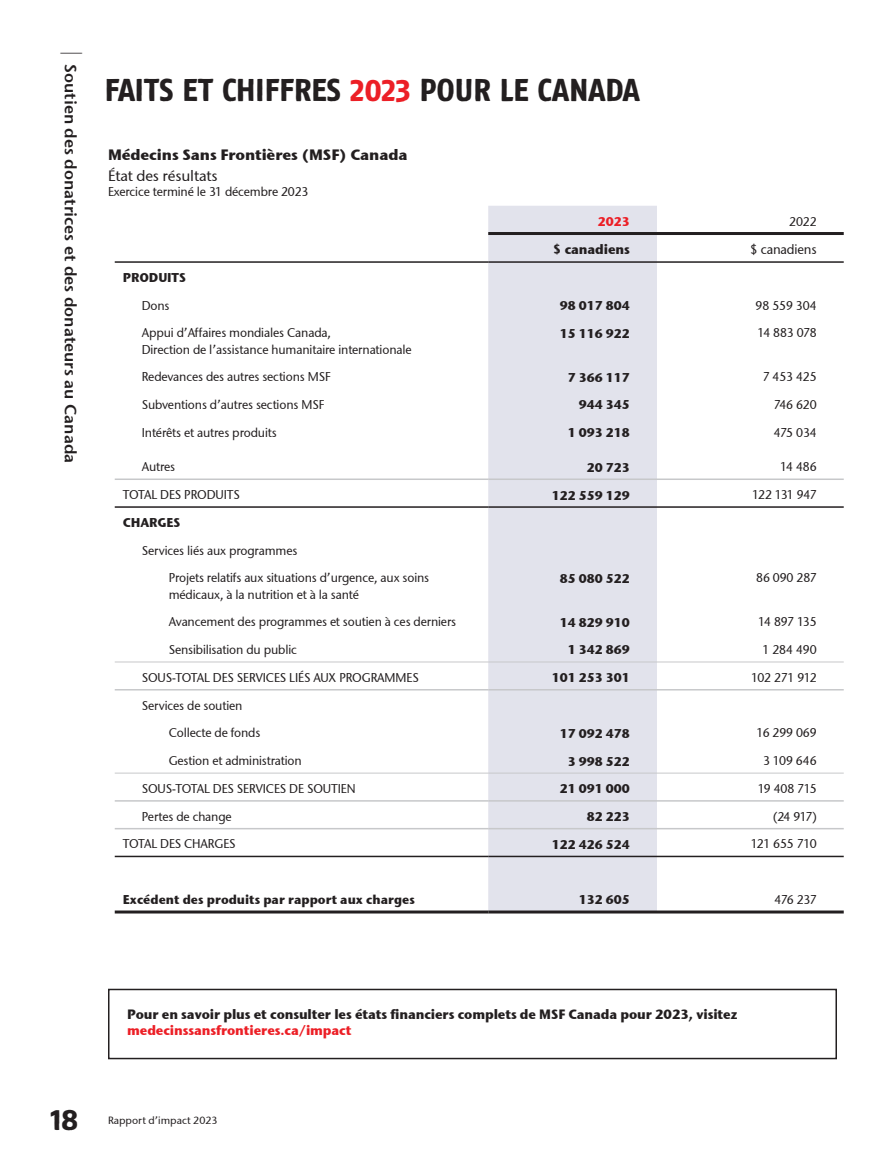
<style>
.page{position:relative;width:891px;height:1161px;background:#fff}
.page>*{position:absolute;margin:0;border:0;box-sizing:border-box;transform-origin:0 0}
.t1{font:31.5px "Fago Rough Bold Lf";color:#231f20}
.t2{font:30px "Fago Rough Bold Lf";color:#231f20}
.t3{font:16.5px "Stone Sans Sem ITCTT Semi";color:#231f20}
.t4{font:15px "Stone Sans ITCTT Bold";letter-spacing:-.01em;color:#231f20}
.t5{font:15px "Stone Sans ITCTT Medium";letter-spacing:-.01em;color:#231f20}
.t6{font:13.5px "Stone Sans ITCTT Bold";letter-spacing:-.01em;color:#231f20;scale:.95 1}
.t7{font:13.5px "Stone Sans ITCTT Bold";letter-spacing:-.01em;color:#ec1f26;scale:.95 1}
.t8{font:13.5px "Stone Sans ITCTT Medium";letter-spacing:-.01em;color:#231f20;scale:.95 1}
.t9{font:12.75px/27.8px "Stone Sans ITCTT Medium";letter-spacing:-.01em;color:#231f20;scale:.95 1}
.t10{font:12.75px "Stone Sans ITCTT Bold";letter-spacing:-.01em;color:#231f20;scale:.95 1}
.t11{font:12.75px "Stone Sans ITCTT Medium";letter-spacing:-.035em;color:#231f20;scale:.95 1}
.t12{font:12.75px "Stone Sans ITCTT Medium";letter-spacing:-.06em;color:#231f20;scale:.95 1}
.t13{font:12.75px "Stone Sans ITCTT Bold";color:#ec1f26;scale:.95 1}
.t14{font:10.5px "Stone Sans ITCTT Medium";color:#231f20}
.s1{font-family:"Stone Sans ITCTT Medium";font-size:24.75px}
.s2{color:#ec1f26}
</style>
<div class="page">
<div style="left:488px;top:206px;width:169px;height:705px;background:#e2e3ec"></div>
<hr style="left:488px;top:232px;width:169px;height:3px;background:#231f20">
<hr style="left:657px;top:232px;width:187px;height:3px;background:#231f20">
<hr style="left:115px;top:261px;width:373px;height:2px;background:#231f20">
<hr style="left:488px;top:261px;width:169px;height:2px;background:#231f20">
<hr style="left:657px;top:261px;width:187px;height:2px;background:#231f20">
<hr style="left:115px;top:506px;width:373px;height:2px;background:#231f20">
<hr style="left:488px;top:506px;width:169px;height:2px;background:#231f20">
<hr style="left:657px;top:506px;width:187px;height:2px;background:#231f20">
<hr style="left:115px;top:911px;width:373px;height:3px;background:#231f20">
<hr style="left:488px;top:911px;width:169px;height:3px;background:#231f20">
<hr style="left:657px;top:911px;width:187px;height:3px;background:#231f20">
<hr style="left:115px;top:479px;width:373px;height:1px;background:#c7c8ca">
<hr style="left:488px;top:479px;width:169px;height:1px;background:#c7c8ca">
<hr style="left:657px;top:479px;width:187px;height:1px;background:#c7c8ca">
<hr style="left:115px;top:856px;width:373px;height:1px;background:#231f20">
<hr style="left:488px;top:856px;width:169px;height:1px;background:#231f20">
<hr style="left:657px;top:856px;width:187px;height:1px;background:#231f20">
<hr style="left:488px;top:689px;width:169px;height:2px;background:#c7c8ca">
<hr style="left:657px;top:689px;width:187px;height:2px;background:#c7c8ca">
<hr style="left:115px;top:689px;width:373px;height:2px;background:#c7c8ca">
<hr style="left:115px;top:800px;width:373px;height:2px;background:#c7c8ca">
<hr style="left:488px;top:800px;width:169px;height:2px;background:#c7c8ca">
<hr style="left:657px;top:800px;width:187px;height:2px;background:#c7c8ca">
<hr style="left:115px;top:828px;width:373px;height:1px;background:#c7c8ca">
<hr style="left:488px;top:828px;width:169px;height:1px;background:#c7c8ca">
<hr style="left:657px;top:828px;width:187px;height:1px;background:#c7c8ca">
<hr style="left:488px;top:662px;width:169px;height:1px;background:#c7c8ca">
<hr style="left:657px;top:662px;width:187px;height:1px;background:#c7c8ca">
<hr style="left:115px;top:662px;width:373px;height:1px;background:#c7c8ca">
<hr style="left:115px;top:773px;width:373px;height:1px;background:#c7c8ca">
<hr style="left:488px;top:773px;width:169px;height:1px;background:#c7c8ca">
<hr style="left:657px;top:773px;width:187px;height:1px;background:#c7c8ca">
<div style="left:108px;top:989px;width:729px;height:70px;border:2px solid #231f20"></div>
<p class="t3" style="left:81px;top:51px;width:414px;rotate:90deg"><span class="s1">|</span> Soutien des donatrices et des donateurs au Canada</p>
<h1 class="t1" style="left:105px;top:72px;width:537px">FAITS ET CHIFFRES <span class="s2">2023</span> POUR LE CANADA</h1>
<p class="t4" style="left:108px;top:145px;width:301px">Médecins Sans Frontières (MSF) Canada</p>
<p class="t5" style="left:108px;top:166px;width:111px">État des résultats</p>
<p class="t9" style="left:108px;top:178px;width:213px">Exercice terminé le 31 décembre 2023</p>
<p class="t13" style="left:598px;top:213px;width:35px">2023</p>
<p class="t9" style="left:789px;top:207px;width:30px">2022</p>
<p class="t6" style="left:553px;top:241px;width:83px">$ canadiens</p>
<p class="t8" style="left:750px;top:241px;width:71px">$ canadiens</p>
<p class="t10" style="left:123px;top:270px;width:68px">PRODUITS</p>
<p class="t9" style="left:142px;top:291px;width:31px">Dons</p>
<p class="t10" style="left:560px;top:297px;width:75px">98 017 804</p>
<p class="t9" style="left:756px;top:291px;width:66px">98 559 304</p>
<p class="t9" style="left:142px;top:325px;width:286px;line-height:16.5px">Appui d’Affaires mondiales Canada,<br>Direction de l’assistance humanitaire internationale</p>
<p class="t10" style="left:560px;top:325px;width:75px">15 116 922</p>
<p class="t9" style="left:758px;top:319px;width:64px">14 883 078</p>
<p class="t9" style="left:142px;top:363px;width:201px">Redevances des autres sections MSF</p>
<p class="t10" style="left:568px;top:369px;width:67px">7 366 117</p>
<p class="t9" style="left:763px;top:363px;width:58px">7 453 425</p>
<p class="t9" style="left:142px;top:391px;width:194px">Subventions d’autres sections MSF</p>
<p class="t10" style="left:579px;top:397px;width:55px">944 345</p>
<p class="t9" style="left:774px;top:391px;width:47px">746 620</p>
<p class="t9" style="left:142px;top:418px;width:144px">Intérêts et autres produits</p>
<p class="t10" style="left:568px;top:425px;width:67px">1 093 218</p>
<p class="t9" style="left:774px;top:418px;width:47px">475 034</p>
<p class="t9" style="left:142px;top:453px;width:37px">Autres</p>
<p class="t10" style="left:587px;top:459px;width:47px">20 723</p>
<p class="t9" style="left:780px;top:453px;width:40px">14 486</p>
<p class="t9" style="left:123px;top:481px;width:125px">TOTAL DES PRODUITS</p>
<p class="t10" style="left:552px;top:487px;width:84px">122 559 129</p>
<p class="t12" style="left:752px;top:487px;width:69px">122 131 947</p>
<p class="t10" style="left:123px;top:515px;width:62px">CHARGES</p>
<p class="t9" style="left:169px;top:536px;width:276px;text-indent:-27px">Services liés aux programmes<br>Projets relatifs aux situations d’urgence, aux soins</p>
<p class="t9" style="left:169px;top:581px;width:202px">médicaux, à la nutrition et à la santé</p>
<p class="t10" style="left:560px;top:570px;width:75px">85 080 522</p>
<p class="t9" style="left:756px;top:564px;width:65px">86 090 287</p>
<p class="t9" style="left:169px;top:608px;width:304px">Avancement des programmes et soutien à ces derniers</p>
<p class="t10" style="left:560px;top:614px;width:75px">14 829 910</p>
<p class="t9" style="left:758px;top:608px;width:63px">14 897 135</p>
<p class="t9" style="left:169px;top:636px;width:137px">Sensibilisation du public</p>
<p class="t10" style="left:568px;top:642px;width:67px">1 342 869</p>
<p class="t9" style="left:763px;top:636px;width:59px">1 284 490</p>
<p class="t9" style="left:142px;top:663px;width:293px">SOUS-TOTAL DES SERVICES LIÉS AUX PROGRAMMES</p>
<p class="t10" style="left:552px;top:670px;width:84px">101 253 301</p>
<p class="t11" style="left:751px;top:670px;width:71px">102 271 912</p>
<p class="t9" style="left:169px;top:691px;width:98px;text-indent:-27px">Services de soutien<br>Collecte de fonds</p>
<p class="t10" style="left:560px;top:725px;width:75px">17 092 478</p>
<p class="t9" style="left:757px;top:719px;width:65px">16 299 069</p>
<p class="t9" style="left:169px;top:747px;width:142px">Gestion et administration</p>
<p class="t10" style="left:568px;top:753px;width:67px">3 998 522</p>
<p class="t9" style="left:763px;top:747px;width:58px">3 109 646</p>
<p class="t9" style="left:142px;top:775px;width:227px">SOUS-TOTAL DES SERVICES DE SOUTIEN</p>
<p class="t10" style="left:560px;top:781px;width:75px">21 091 000</p>
<p class="t9" style="left:758px;top:775px;width:64px">19 408 715</p>
<p class="t9" style="left:142px;top:802px;width:96px">Pertes de change</p>
<p class="t10" style="left:587px;top:808px;width:47px">82 223</p>
<p class="t9" style="left:773px;top:802px;width:47px">(24 917)</p>
<p class="t9" style="left:123px;top:830px;width:120px">TOTAL DES CHARGES</p>
<p class="t10" style="left:552px;top:836px;width:84px">122 426 524</p>
<p class="t11" style="left:751px;top:836px;width:71px">121 655 710</p>
<p class="t10" style="left:123px;top:892px;width:309px">Excédent des produits par rapport aux charges</p>
<p class="t10" style="left:579px;top:892px;width:55px">132 605</p>
<p class="t9" style="left:775px;top:886px;width:46px">476 237</p>
<h2 class="t2" style="left:51px;top:1103px;width:29px">18</h2>
<p class="t6" style="left:127px;top:1006px;width:644px">Pour en savoir plus et consulter les états financiers complets de MSF Canada pour 2023, visitez</p>
<p class="t7" style="left:127px;top:1022px;width:238px">medecinssansfrontieres.ca/impact</p>
<p class="t14" style="left:108px;top:1114px;width:111px">Rapport d’impact 2023</p>
</div>
